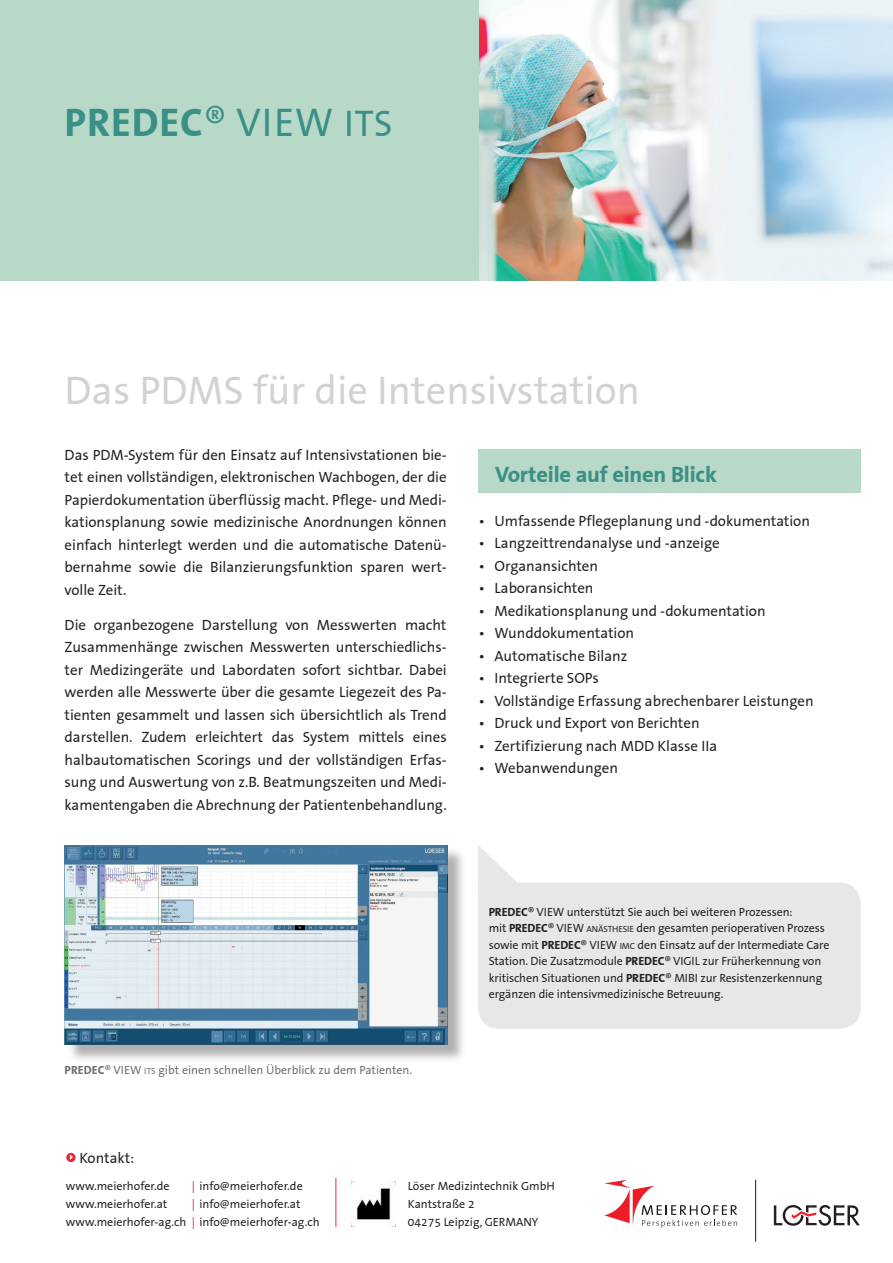
<style>
.page{position:relative;width:893px;height:1263px;background:#fff}
.page>*{position:absolute;margin:0;border:0;box-sizing:border-box;transform-origin:0 0}
.t1{font:40.5px "The Sans Correspondence";color:#d1d2d4}
.t2{font:700 40.5px "The Sans Correspondence";letter-spacing:.02em;color:#3a9087}
.t3{font:700 22.5px "The Sans Correspondence";letter-spacing:-.01em;color:#3a9087}
.t4{font:15px/22.5px "The Sans Correspondence";letter-spacing:-.005em;color:#231f20;text-align:justify}
.t5{font:12px "The Sans Correspondence";letter-spacing:-.01em;color:#231f20}
.t6{font:12px "The Sans Correspondence";color:#6c6d70}
.s1{font-weight:400}
.s2{font-weight:400;font-size:37.5px}
.s3{font-weight:700}
.s4{font-size:9px}
.s5{color:#e82537}
</style>
<div class="page">
<div style="left:478px;top:449px;width:383px;height:44px;background:#b9d9c8"></div>
<div style="left:0;top:0;width:893px;height:281px;background:#b9d9c8"></div>
<img style="left:479px;top:0;width:414px;height:281px">
<div style="left:67px;top:847px;width:399px;height:216px;background:#231f20;opacity:.35"></div>
<img style="left:65px;top:845px;width:382px;height:199px">
<div style="left:478px;top:883px;width:383px;height:146px;background:#e6e7e9"></div>
<svg style="left:478px;top:845px;width:47px;height:45px"></svg>
<div style="left:66px;top:1153px;width:10px;height:9px;background:#e82537;border-radius:50%"></div>
<svg style="left:774px;top:1205px;width:86px;height:21px"></svg>
<svg style="left:604px;top:1180px;width:133px;height:48px"></svg>
<hr style="left:755px;top:1179px;width:1px;height:63px;background:#231f20">
<hr style="left:335px;top:1178px;width:1px;height:49px;background:#e82537">
<img style="left:351px;top:1182px;width:45px;height:44px">
<p class="t2" style="left:65px;top:101px;width:330px">PREDEC<span class="s1">® VIEW</span> <span class="s2">ITS</span></p>
<p class="t1" style="left:65px;top:369px;width:577px">Das PDMS für die Intensivstation</p>
<p class="t4" style="left:65px;top:444px;width:384px">Das PDM-System für den Einsatz auf Intensivstationen bie&shy;tet einen vollständigen, elektronischen Wachbogen, der die Papierdokumentation überflüssig macht. Pflege- und Medi&shy;kationsplanung sowie medizinische Anordnungen können einfach hinterlegt werden und die automatische Datenü&shy;bernahme sowie die Bilanzierungsfunktion sparen wert&shy;volle Zeit.</p>
<p class="t4" style="left:65px;top:614px;width:384px">Die organbezogene Darstellung von Messwerten macht Zusammenhänge zwischen Messwerten unterschiedlichs&shy;ter Medizingeräte und Labordaten sofort sichtbar. Dabei werden alle Messwerte über die gesamte Liegezeit des Pa&shy;tienten gesammelt und lassen sich übersichtlich als Trend darstellen. Zudem erleichtert das System mittels eines halbautomatischen Scorings und der vollständigen Erfas&shy;sung und Auswertung von z.B. Beatmungszeiten und Medi&shy;kamentengaben die Abrechnung der Patientenbehandlung.</p>
<p class="t3" style="left:495px;top:463px;width:223px">Vorteile auf einen Blick</p>
<p class="t4" style="left:478px;top:510px;width:333px">• Umfassende Pflegeplanung und -dokumentation</p>
<p class="t4" style="left:478px;top:533px;width:243px">• Langzeittrendanalyse und -anzeige</p>
<p class="t4" style="left:478px;top:555px;width:122px">• Organansichten</p>
<p class="t4" style="left:478px;top:578px;width:117px">• Laboransichten</p>
<p class="t4" style="left:478px;top:600px;width:289px">• Medikationsplanung und -dokumentation</p>
<p class="t4" style="left:478px;top:623px;width:157px">• Wunddokumentation</p>
<p class="t4" style="left:478px;top:645px;width:151px">• Automatische Bilanz</p>
<p class="t4" style="left:478px;top:668px;width:122px">• Integrierte SOPs</p>
<p class="t4" style="left:478px;top:690px;width:337px">• Vollständige Erfassung abrechenbarer Leistungen</p>
<p class="t4" style="left:478px;top:713px;width:223px">• Druck und Export von Berichten</p>
<p class="t4" style="left:478px;top:735px;width:241px">• Zertifizierung nach MDD Klasse IIa</p>
<p class="t4" style="left:478px;top:758px;width:141px">• Webanwendungen</p>
<p class="t6" style="left:65px;top:1064px;width:349px"><span class="s3">PREDEC</span>® VIEW <span class="s4">ITS</span> gibt einen schnellen Überblick zu dem Patienten.</p>
<p class="t5" style="left:489px;top:905px;width:305px"><span class="s3">PREDEC</span>® VIEW unterstützt Sie auch bei weiteren Prozessen:</p>
<p class="t5" style="left:489px;top:922px;width:338px">mit <span class="s3">PREDEC</span>® VIEW <span class="s4">ANÄSTHESIE</span> den gesamten perioperativen Prozess</p>
<p class="t5" style="left:489px;top:938px;width:342px">sowie mit <span class="s3">PREDEC</span>® VIEW <span class="s4">IMC</span> den Einsatz auf der Intermediate Care</p>
<p class="t5" style="left:489px;top:955px;width:334px">Station. Die Zusatzmodule <span class="s3">PREDEC</span>® VIGIL zur Früherkennung von</p>
<p class="t5" style="left:489px;top:971px;width:335px">kritischen Situationen und <span class="s3">PREDEC</span>® MIBI zur Resistenzerkennung</p>
<p class="t5" style="left:489px;top:988px;width:236px">ergänzen die intensivmedizinische Betreuung.</p>
<p class="t4" style="left:79px;top:1148px;width:56px">Kontakt:</p>
<p class="t5" style="left:66px;top:1180px;width:105px">www.meierhofer.de</p>
<p class="t5" style="left:192px;top:1180px;width:112px"><span class="s5">|</span> info@meierhofer.de</p>
<p class="t5" style="left:66px;top:1198px;width:103px">www.meierhofer.at</p>
<p class="t5" style="left:192px;top:1198px;width:110px"><span class="s5">|</span> info@meierhofer.at</p>
<p class="t5" style="left:66px;top:1216px;width:255px">www.meierhofer-ag.ch <span class="s5">|</span> info@meierhofer-ag.ch</p>
<p class="t5" style="left:408px;top:1180px;width:148px">Löser Medizintechnik GmbH</p>
<p class="t5" style="left:408px;top:1198px;width:68px">Kantstraße 2</p>
<p class="t5" style="left:408px;top:1216px;width:132px">04275 Leipzig, GERMANY</p>
</div>
